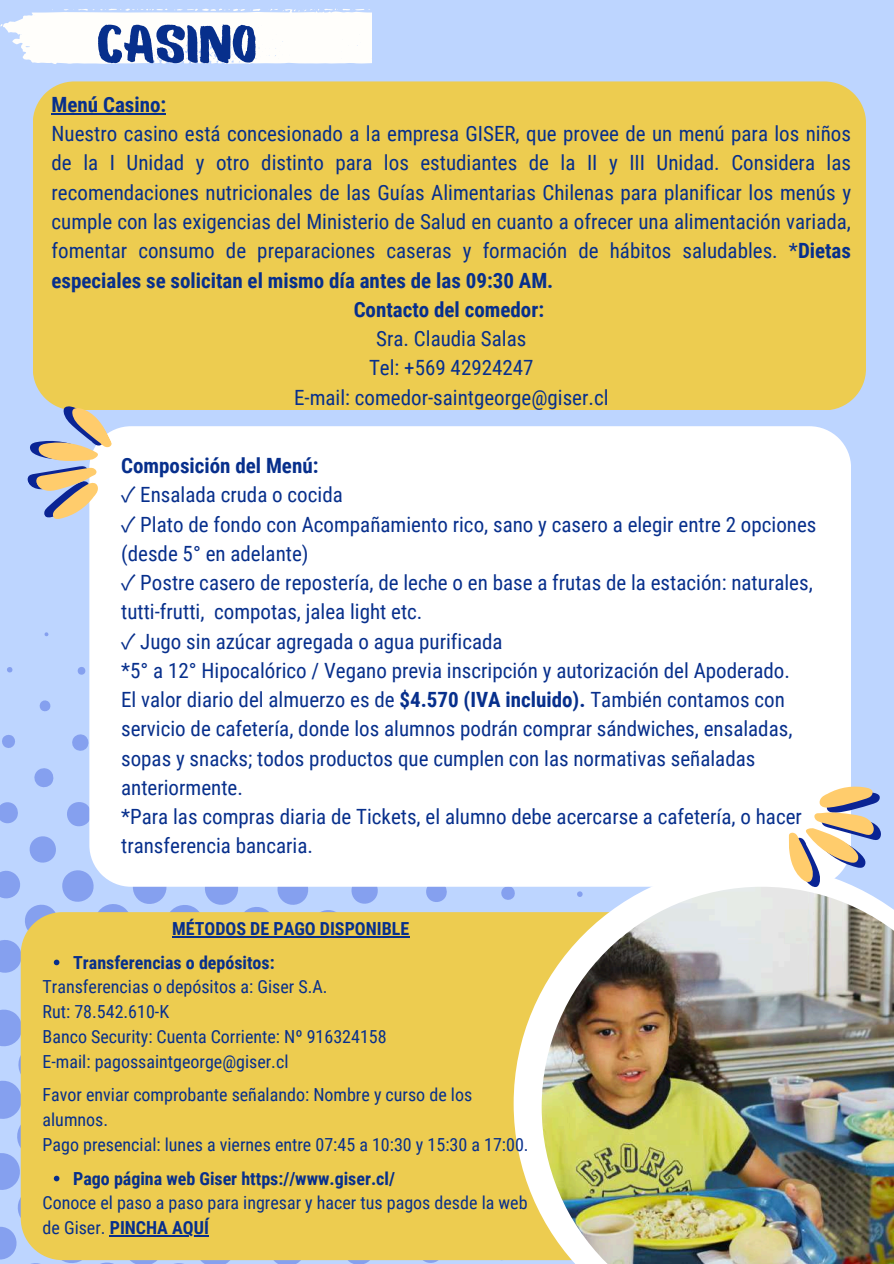
<style>
.page{position:relative;width:894px;height:1264px;background:#fff}
.page>*{position:absolute;margin:0;border:0;box-sizing:border-box;transform-origin:0 0}
.t1{font:52.5px "Balmy";color:#072f8c}
.t2{font:21px/29.2px "Roboto Condensed";color:#072f8c}
.t3{font:700 21px "Roboto Condensed";color:#072f8c}
.t4{font:18px/24.8px "Roboto Condensed";color:#072f8c}
.t5{font:700 18px/33.8px "Roboto Condensed";color:#072f8c}
.s1{font-weight:700}
.s2{font-family:"Noto Sans CJ Ksc"}
</style>
<div class="page">
<div style="left:0;top:0;width:893px;height:1263px;background:#bdd5ff"></div>
<svg style="left:72px;top:734px;width:17px;height:17px"></svg>
<svg style="left:2px;top:735px;width:13px;height:13px"></svg>
<svg style="left:39px;top:700px;width:12px;height:12px"></svg>
<svg style="left:77px;top:667px;width:9px;height:8px"></svg>
<svg style="left:7px;top:667px;width:6px;height:6px"></svg>
<svg style="left:44px;top:632px;width:5px;height:5px"></svg>
<svg style="left:0;top:8px;width:371px;height:56px;background:#f5f8fb"></svg>
<div style="left:33px;top:81px;width:832px;height:329px;background:#edcc50"></div>
<div style="left:89px;top:426px;width:761px;height:438px;background:#fff"></div>
<hr style="left:52px;top:113px;width:114px;height:1px;background:#072f8c">
<svg style="left:520px;top:864px;width:267px;height:397px;background:#f7efce"></svg>
<img style="left:541px;top:886px;width:352px;height:377px">
<svg style="left:787px;top:784px;width:94px;height:104px"></svg>
<svg style="left:27px;top:398px;width:86px;height:126px"></svg>
<svg style="left:0;top:763px;width:520px;height:500px;background:#e7d48a"></svg>
<hr style="left:110px;top:1235px;width:99px;height:1px;background:#072f8c">
<h1 class="t1" style="left:97px;top:24px;width:161px">CASINO</h1>
<p class="t3" style="left:52px;top:92px;width:116px">Menú Casino:</p>
<p class="t2" style="left:52px;top:119px;width:800px">Nuestro casino está concesionado a la empresa GISER, que provee de un menú para los niños</p>
<p class="t2" style="left:52px;top:149px;width:800px">de la I Unidad y otro distinto para los estudiantes de la II y III Unidad. Considera las</p>
<p class="t2" style="left:52px;top:178px;width:800px">recomendaciones nutricionales de las Guías Alimentarias Chilenas para planificar los menús y</p>
<p class="t2" style="left:52px;top:207px;width:800px">cumple con las exigencias del Ministerio de Salud en cuanto a ofrecer una alimentación variada,</p>
<p class="t2" style="left:52px;top:236px;width:800px">fomentar consumo de preparaciones caseras y formación de hábitos saludables. *<span class="s1">Dietas</span></p>
<p class="t3" style="left:52px;top:268px;width:503px">especiales se solicitan el mismo día antes de las 09:30 AM.</p>
<p class="t3" style="left:353px;top:297px;width:192px">Contacto del comedor:</p>
<p class="t2" style="left:294px;top:324px;width:316px;text-align:center">Sra. Claudia Salas<br>Tel: +569 42924247<br>E-mail: comedor-saintgeorge@giser.cl</p>
<p class="t3" style="left:121px;top:453px;width:199px">Composición del Menú:</p>
<p class="t2" style="left:121px;top:480px;width:223px"><span class="s2">✓</span> Ensalada cruda o cocida</p>
<p class="t2" style="left:121px;top:509px;width:696px"><span class="s2">✓</span> Plato de fondo con Acompañamiento rico, sano y casero a elegir entre 2 opciones (desde 5° en adelante)</p>
<p class="t2" style="left:121px;top:568px;width:693px"><span class="s2">✓</span> Postre casero de repostería, de leche o en base a frutas de la estación: naturales, tutti-frutti, compotas, jalea light etc.</p>
<p class="t2" style="left:121px;top:626px;width:682px"><span class="s2">✓</span> Jugo sin azúcar agregada o agua purificada<br>*5° a 12° Hipocalórico / Vegano previa inscripción y autorización del Apoderado.<br>El valor diario del almuerzo es de <span class="s1">$4.570 (IVA incluido).</span> También contamos con servicio de cafetería, donde los alumnos podrán comprar sándwiches, ensaladas, sopas y snacks; todos productos que cumplen con las normativas señaladas anteriormente.<br>*Para las compras diaria de Tickets, el alumno debe acercarse a cafetería, o hacer transferencia bancaria.</p>
<p class="t5" style="left:73px;top:911px;width:337px;text-indent:99px">MÉTODOS DE PAGO DISPONIBLE<br>Transferencias o depósitos:</p>
<p class="t4" style="left:43px;top:974px;width:345px">Transferencias o depósitos a: Giser S.A.<br>Rut: 78.542.610-K<br>Banco Security: Cuenta Corriente: Nº 916324158<br>E-mail: pagossaintgeorge@giser.cl</p>
<p class="t4" style="left:43px;top:1082px;width:487px">Favor enviar comprobante señalando: Nombre y curso de los alumnos.<br>Pago presencial: lunes a viernes entre 07:45 a 10:30 y 15:30 a 17:00.</p>
<p class="t5" style="left:73px;top:1161px;width:323px">Pago página web Giser https://www.giser.cl/</p>
<p class="t4" style="left:43px;top:1190px;width:486px">Conoce el paso a paso para ingresar y hacer tus pagos desde la web de Giser. <span class="s1">PINCHA AQUÍ</span></p>
</div>
